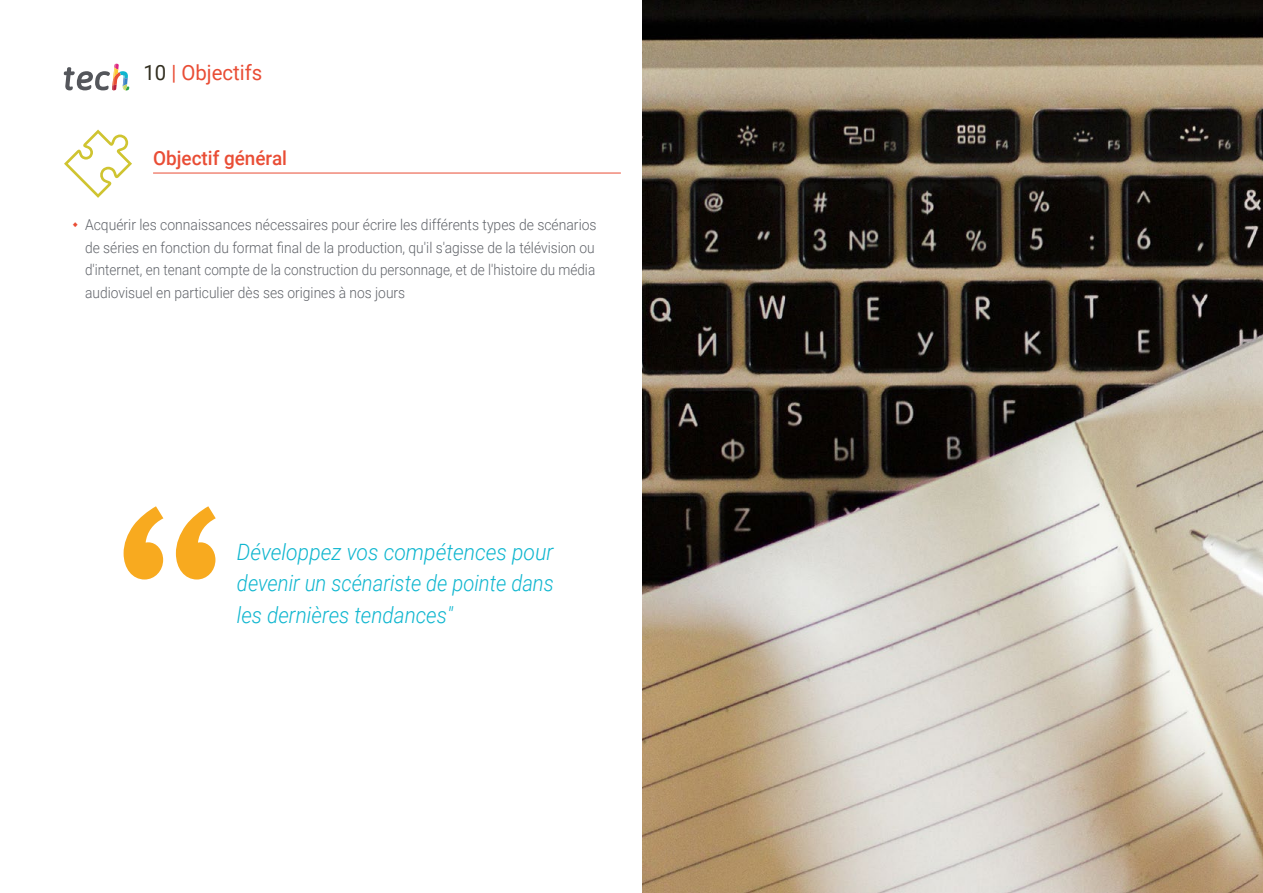
<style>
.page{position:relative;width:1263px;height:893px;background:#fff}
.page>*{position:absolute;margin:0;border:0;box-sizing:border-box;transform-origin:0 0}
.t1{font:italic 300 22.5px/31.5px "Roboto";color:#0fb6cf;text-align:justify;scale:.94 1}
.t2{font:21px "Roboto";color:#e94d35}
.t3{font:500 19.5px "Roboto";color:#e94d35}
.t4{font:300 15px/22.5px "Roboto";color:#61646a;scale:.93 1}
.s1{color:#312e20}
</style>
<div class="page">
<hr style="left:153px;top:173px;width:468px;height:1px;background:#e94d35">
<svg style="left:64px;top:130px;width:68px;height:68px"></svg>
<svg style="left:64px;top:64px;width:65px;height:27px"></svg>
<svg style="left:124px;top:506px;width:92px;height:73px"></svg>
<img style="left:642px;top:0;width:621px;height:893px">
<h2 class="t2" style="left:144px;top:57px;width:120px"><span class="s1">10</span> | Objectifs</h2>
<h3 class="t3" style="left:153px;top:144px;width:135px">Objectif général</h3>
<p class="t4" style="left:85px;top:213px;width:552px">Acquérir les connaissances nécessaires pour écrire les différents types de scénarios de séries en fonction du format final de la production, qu'il s'agisse de la télévision ou d'internet, en tenant compte de la construction du personnage, et de l'histoire du média audiovisuel en particulier dès ses origines à nos jours</p>
<h1 class="t1" style="left:237px;top:535px;width:339px">Développez vos compétences pour devenir un scénariste de pointe dans les dernières tendances"</h1>
</div>
